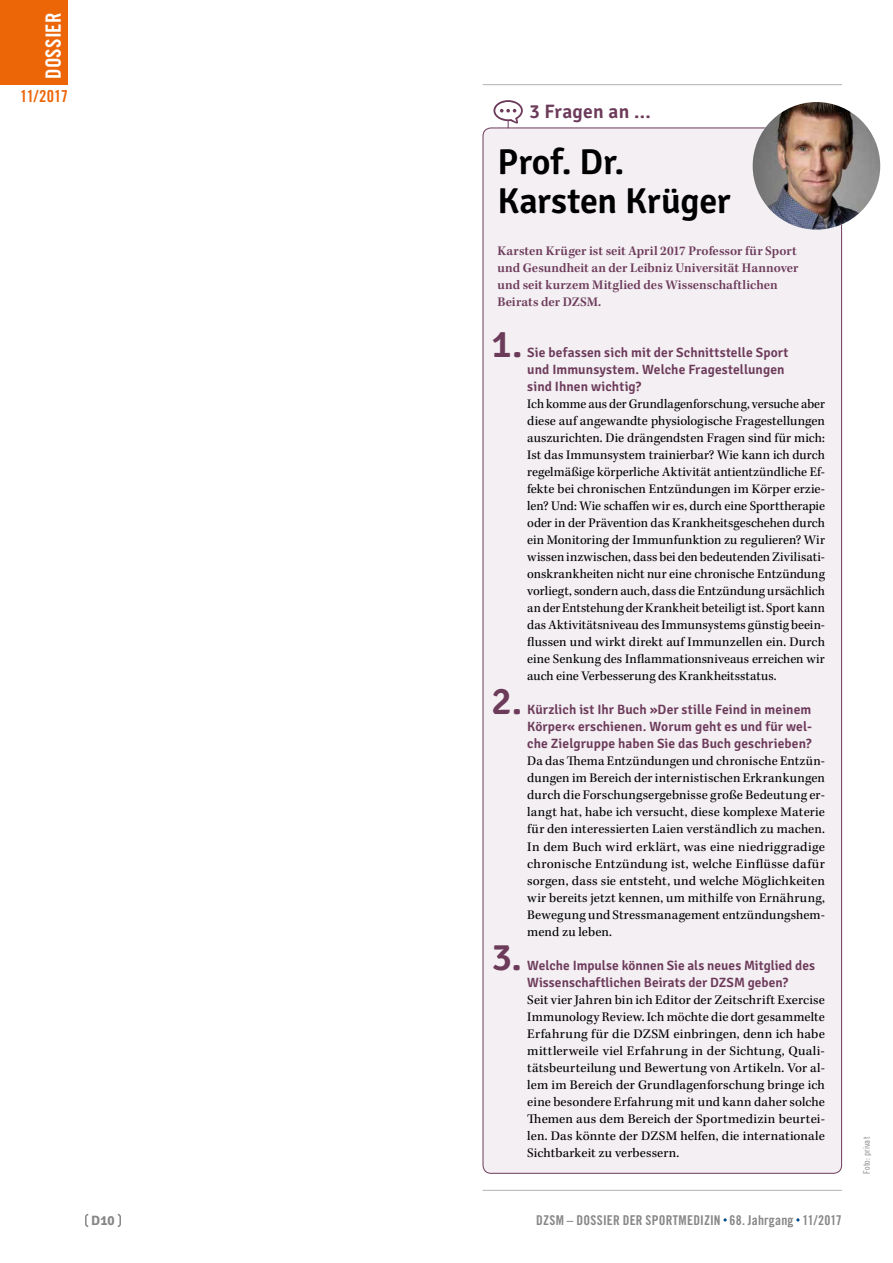
<style>
.page{position:relative;width:893px;height:1263px;background:#fff}
.page>*{position:absolute;margin:0;border:0;box-sizing:border-box;transform-origin:0 0}
.t1{font:600 38.1px "Signika";color:#6d3b5a}
.t2{font:600 36px/39px "Signika";letter-spacing:-.005em;color:#000}
.t3{font:21px "Trade Gothic LT Std Bd Cn 20";color:#fff}
.t4{font:600 19.5px "Signika";letter-spacing:.01em;color:#6d3b5a}
.t5{font:16.5px "Trade Gothic LT Std Bd Cn 20";letter-spacing:-.02em;color:#ec6608}
.t6{font:13.5px/17px "Kepler Std";letter-spacing:.005em;color:#000;text-align:justify}
.t7{font:600 13.5px/17px "Signika";letter-spacing:.005em;color:#6d3b5a}
.t8{font:600 13.5px/17px "Kepler Std";letter-spacing:.005em;color:#6d3b5a}
.t9{font:13.5px "Trade Gothic LT Std Bd Cn 20";letter-spacing:.015em;color:#878787}
.t10{font:700 13.5px "Signika";color:#878787}
.t11{font:9px "Trade Gothic LT Std Cn 18";letter-spacing:.015em;color:#878787}
</style>
<div class="page">
<div style="left:0;top:0;width:68px;height:85px;background:#ec6608"></div>
<hr style="left:483px;top:84px;width:359px;height:1px;background:#b3b2b2">
<div style="left:483px;top:128px;width:359px;height:1045px;background:#f1ecf1;border-radius:8px"></div>
<img style="left:753px;top:102px;width:127px;height:128px;border-radius:64px">
<svg style="left:493px;top:100px;width:30px;height:28px"></svg>
<svg style="left:85px;top:1213px;width:4px;height:14px"></svg>
<svg style="left:117px;top:1213px;width:4px;height:14px"></svg>
<hr style="left:483px;top:1190px;width:359px;height:1px;background:#b3b2b2">
<h3 class="t3" style="left:41px;top:79px;width:67px;rotate:-90deg">DOSSIER</h3>
<p class="t5" style="left:20px;top:86px;width:49px">11/2017</p>
<h3 class="t4" style="left:529px;top:100px;width:123px">3 Fragen an ...</h3>
<h2 class="t2" style="left:497px;top:143px;width:235px">Prof. Dr.<br>Karsten Krüger</h2>
<p class="t8" style="left:497px;top:243px;width:302px">Karsten Krüger ist seit April 2017 Professor für Sport und Gesundheit an der Leibniz Universität Hannover und seit kurzem Mitglied des Wissenschaftlichen Beirats der DZSM.</p>
<h1 class="t1" style="left:492px;top:322px;width:33px">1.</h1>
<p class="t7" style="left:527px;top:344px;width:263px">Sie befassen sich mit der Schnittstelle Sport und Immunsystem. Welche Fragestellungen sind Ihnen wichtig?</p>
<p class="t6" style="left:527px;top:396px;width:299px">Ich komme aus der Grundlagenforschung, versuche aber diese auf angewandte physiologische Fragestellungen auszurichten. Die drängendsten Fragen sind für mich:<br>Ist das Immunsystem trainierbar? Wie kann ich durch regelmäßige körperliche Aktivität antientzündliche Ef&shy;fekte bei chronischen Entzündungen im Körper erzie&shy;len? Und: Wie schaffen wir es, durch eine Sporttherapie oder in der Prävention das Krankheitsgeschehen durch ein Monitoring der Immunfunktion zu regulieren? Wir wissen inzwischen, dass bei den bedeutenden Zivilisati&shy;onskrankheiten nicht nur eine chronische Entzündung vorliegt, sondern auch, dass die Entzündung ursächlich an der Entstehung der Krankheit beteiligt ist. Sport kann das Aktivitätsniveau des Immunsystems günstig beein&shy;flussen und wirkt direkt auf Immunzellen ein. Durch eine Senkung des Inflammationsniveaus erreichen wir auch eine Verbesserung des Krankheitsstatus.</p>
<h1 class="t1" style="left:492px;top:679px;width:32px">2.</h1>
<p class="t7" style="left:527px;top:702px;width:286px;text-align:justify">Kürzlich ist Ihr Buch »Der stille Feind in meinem Körper« erschienen. Worum geht es und für wel&shy;che Zielgruppe haben Sie das Buch geschrieben?</p>
<p class="t6" style="left:527px;top:753px;width:299px">Da das Thema Entzündungen und chronische Entzün&shy;dungen im Bereich der internistischen Erkrankungen durch die Forschungsergebnisse große Bedeutung er&shy;langt hat, habe ich versucht, diese komplexe Materie für den interessierten Laien verständlich zu machen.<br>In dem Buch wird erklärt, was eine niedriggradige chronische Entzündung ist, welche Einflüsse dafür sorgen, dass sie entsteht, und welche Möglichkeiten wir bereits jetzt kennen, um mithilfe von Ernährung, Bewegung und Stressmanagement entzündungshem&shy;mend zu leben.</p>
<h1 class="t1" style="left:492px;top:934px;width:32px">3.</h1>
<p class="t7" style="left:527px;top:957px;width:289px">Welche Impulse können Sie als neues Mitglied des<br>Wissenschaftlichen Beirats der DZSM geben?</p>
<p class="t6" style="left:527px;top:991px;width:299px">Seit vier Jahren bin ich Editor der Zeitschrift Exercise Immunology Review. Ich möchte die dort gesammelte Erfahrung für die DZSM einbringen, denn ich habe mittlerweile viel Erfahrung in der Sichtung, Quali&shy;tätsbeurteilung und Bewertung von Artikeln. Vor al&shy;lem im Bereich der Grundlagenforschung bringe ich eine besondere Erfahrung mit und kann daher solche Themen aus dem Bereich der Sportmedizin beurtei&shy;len. Das könnte der DZSM helfen, die internationale Sichtbarkeit zu verbessern.</p>
<p class="t10" style="left:91px;top:1212px;width:25px">D10</p>
<p class="t9" style="left:536px;top:1212px;width:307px">DZSM – DOSSIER DER SPORTMEDIZIN 68. Jahrgang 11/2017</p>
<p class="t11" style="left:861px;top:1174px;width:38px;rotate:-90deg">Foto: privat</p>
</div>
